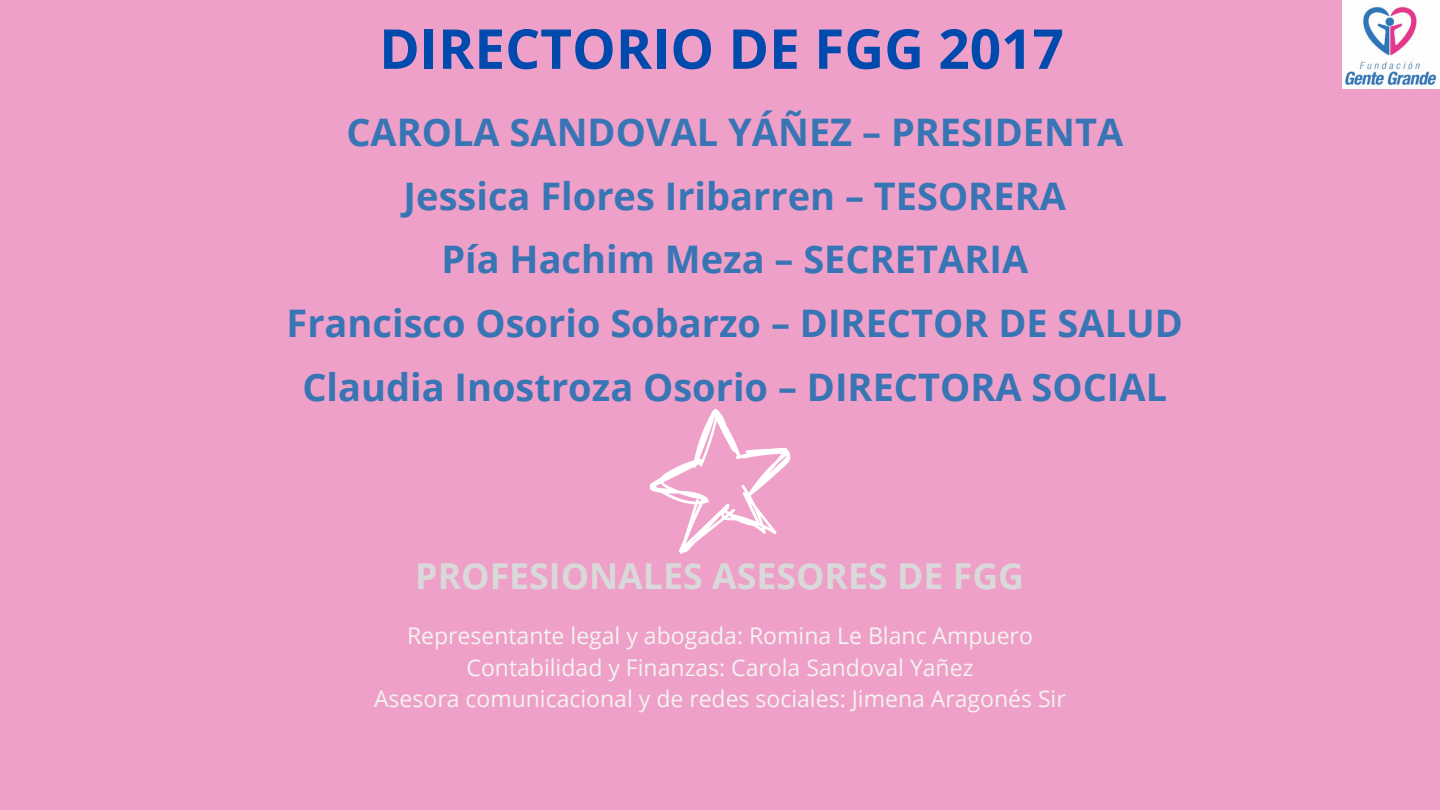
<style>
.page{position:relative;width:1440px;height:810px;background:#efa0c8}
.page>*{position:absolute;margin:0;border:0;box-sizing:border-box;transform-origin:0 0}
.t1{font:700 55px "Open Sans";color:#004aad}
.t2{font:700 38px "Open Sans";color:#3875b4}
.t3{font:700 35.8px "Open Sans";color:#d9d9d9}
.t4{font:23px "Open Sans";color:#f4f3f0}
</style>
<div class="page">
<img style="left:1343px;top:0;width:97px;height:88px">
<svg style="left:650px;top:409px;width:140px;height:145px"></svg>
<p class="t1" style="left:379px;top:10px;width:686px">DIRECTORIO DE FGG 2017</p>
<p class="t2" style="left:346px;top:105px;width:778px">CAROLA SANDOVAL YÁÑEZ – PRESIDENTA</p>
<p class="t2" style="left:404px;top:169px;width:664px">Jessica Flores Iribarren – TESORERA</p>
<p class="t2" style="left:441px;top:233px;width:588px">Pía Hachim Meza – SECRETARIA</p>
<p class="t2" style="left:287px;top:297px;width:898px">Francisco Osorio Sobarzo – DIRECTOR DE SALUD</p>
<p class="t2" style="left:302px;top:360px;width:866px">Claudia Inostroza Osorio – DIRECTORA SOCIAL</p>
<p class="t3" style="left:415px;top:550px;width:610px">PROFESIONALES ASESORES DE FGG</p>
<p class="t4" style="left:407px;top:620px;width:627px">Representante legal y abogada: Romina Le Blanc Ampuero</p>
<p class="t4" style="left:467px;top:651px;width:508px">Contabilidad y Finanzas: Carola Sandoval Yañez</p>
<p class="t4" style="left:374px;top:683px;width:693px">Asesora comunicacional y de redes sociales: Jimena Aragonés Sir</p>
</div>
